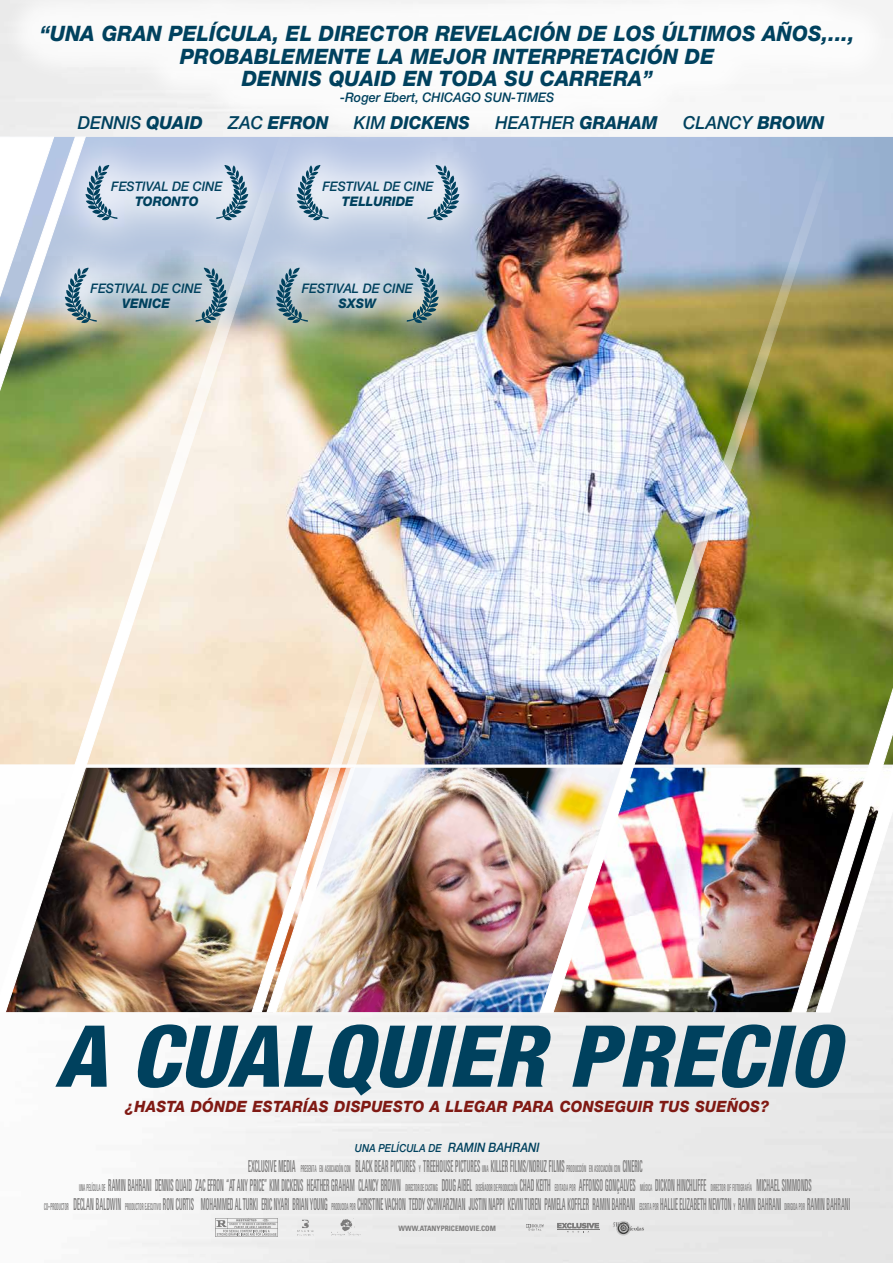
<style>
.page{position:relative;width:893px;height:1263px;background:#fff}
.page>*{position:absolute;margin:0;border:0;box-sizing:border-box;transform-origin:0 0}
.t1{font:italic 800 condensed 85.5px "Helvetica Neue LT Std";color:#00415e;scale:1.05 1}
.t2{font:italic 800 21.3px/22.5px "Helvetica Neue LT Std";letter-spacing:.01em;color:#00415e;text-align:center;scale:.95 1}
.t3{font:italic 500 18px "Helvetica Neue LT Std";color:#00415e;scale:.95 1}
.t4{font:italic 800 18px "Helvetica Neue LT Std";color:#00415e;scale:.95 1}
.t5{font:ultra-condensed 16.5px/18.9px "Univers LT Std";letter-spacing:.01em;color:#7c7b7b;text-align:center;scale:.53 1}
.t6{font:italic 800 15.6px "Helvetica Neue LT Std";letter-spacing:.02em;color:#801a14;scale:.95 1}
.t7{font:italic 500 13.2px "Helvetica Neue LT Std";color:#00415e;scale:.95 1}
.t8{font:italic 800 13.2px "Helvetica Neue LT Std";color:#00415e;scale:.95 1}
.t9{font:italic 500 11.1px "Helvetica Neue";color:#00415e;scale:.88 1}
.t10{font:700 condensed 7.35px "Univers LT Std";color:#7c7b7b}
.s1{font-weight:800}
.s2{font-weight:500}
.s3{font-size:13.05px}
.s4{font-size:9.45px}
.s5{font-size:12.6px}
</style>
<div class="page">
<img style="left:840px;top:137px;width:53px;height:511px">
<svg style="left:840px;top:648px;width:53px;height:364px"></svg>
<img style="left:0;top:361px;width:251px;height:651px">
<img style="left:251px;top:145px;width:289px;height:867px">
<img style="left:540px;top:145px;width:300px;height:868px">
<div style="left:47px;top:126px;width:240px;height:133px;background:#fff;opacity:.75"></div>
<svg style="left:216px;top:165px;width:32px;height:56px;background:#9bb3c5"></svg>
<div style="left:258px;top:126px;width:240px;height:133px;background:#fff;opacity:.75"></div>
<svg style="left:297px;top:165px;width:32px;height:56px;background:#9bb3c5"></svg>
<svg style="left:427px;top:165px;width:32px;height:56px;background:#9bb3c5"></svg>
<div style="left:26px;top:229px;width:240px;height:132px;background:#fff;opacity:.75"></div>
<svg style="left:0;top:136px;width:117px;height:294px"></svg>
<svg style="left:196px;top:267px;width:32px;height:56px;background:#8ca6b4"></svg>
<div style="left:237px;top:229px;width:240px;height:132px;background:#fff;opacity:.75"></div>
<svg style="left:276px;top:267px;width:32px;height:56px;background:#84a0ac"></svg>
<svg style="left:407px;top:267px;width:32px;height:56px;background:#88a1a8"></svg>
<img style="left:297px;top:1219px;width:18px;height:16px">
<img style="left:330px;top:1218px;width:31px;height:17px">
<svg style="left:215px;top:1218px;width:63px;height:19px"></svg>
<img style="left:527px;top:1225px;width:17px;height:6px">
<svg style="left:616px;top:1221px;width:15px;height:14px"></svg>
<svg style="left:618px;top:1222px;width:11px;height:12px"></svg>
<svg style="left:613px;top:1222px;width:31px;height:9px"></svg>
<svg style="left:557px;top:1223px;width:42px;height:9px"></svg>
<div style="left:1px;top:0;width:891px;height:145px;background:#fff"></div>
<p class="t2" style="left:40px;top:23px;width:859px">“UNA GRAN PELÍCULA, EL DIRECTOR REVELACIÓN DE LOS ÚLTIMOS AÑOS,...,<br>PROBABLEMENTE LA MEJOR INTERPRETACIÓN DE<br>DENNIS QUAID EN TODA SU CARRERA”</p>
<p class="t7" style="left:340px;top:89px;width:227px">-Roger Ebert, CHICAGO SUN-TIMES</p>
<p class="t3" style="left:78px;top:112px;width:133px">DENNIS <span class="s1">QUAID</span></p>
<p class="t4" style="left:228px;top:112px;width:107px"><span class="s2">ZAC</span> EFRON</p>
<p class="t4" style="left:354px;top:112px;width:124px"><span class="s2">KIM</span> DICKENS</p>
<p class="t3" style="left:495px;top:112px;width:172px">HEATHER <span class="s1">GRAHAM</span></p>
<p class="t3" style="left:683px;top:112px;width:150px">CLANCY <span class="s1">BROWN</span></p>
<p class="t7" style="left:111px;top:178px;width:118px">FESTIVAL DE CINE</p>
<p class="t8" style="left:135px;top:193px;width:68px">TORONTO</p>
<p class="t7" style="left:91px;top:281px;width:118px">FESTIVAL DE CINE</p>
<p class="t8" style="left:122px;top:296px;width:52px">VENICE</p>
<p class="t7" style="left:322px;top:178px;width:118px">FESTIVAL DE CINE</p>
<p class="t8" style="left:342px;top:193px;width:77px">TELLURIDE</p>
<p class="t7" style="left:302px;top:281px;width:118px">FESTIVAL DE CINE</p>
<p class="t8" style="left:338px;top:296px;width:41px">SXSW</p>
<h1 class="t1" style="left:55px;top:1003px;width:748px">A CUALQUIER PRECIO</h1>
<p class="t6" style="left:126px;top:1097px;width:679px">¿HASTA DÓNDE ESTARÍAS DISPUESTO A LLEGAR PARA CONSEGUIR TUS SUEÑOS?</p>
<p class="t9" style="left:355px;top:1141px;width:212px">UNA PELÍCULA DE <span class="s3">RAMIN BAHRANI</span></p>
<p class="t5" style="left:44px;top:1157px;width:1522px">EXCLUSIVE MEDIA <span class="s4">PRESENTA EN ASOCIACIÓN CON</span> BLACK BEAR PICTURES <span class="s4">Y</span> TREEHOUSE PICTURES <span class="s4">UNA</span> KILLER FILMS/NORUZ FILMS <span class="s4">PRODUCCIÓN EN ASOCIACIÓN CON</span> CINERIC<br><span class="s4">UNA PELÍCULA DE</span> RAMIN BAHRANI DENNIS QUAID ZAC EFRON “AT ANY PRICE” KIM DICKENS HEATHER GRAHAM CLANCY BROWN <span class="s4">DIRECTOR DE CASTING</span> DOUG AIBEL <span class="s4">DISEÑADOR DE PRODUCCIÓN</span> CHAD KEITH <span class="s4">EDITADA POR</span> AFFONSO GONÇALVES <span class="s4">MÚSICA</span> DICKON HINCHLIFFE <span class="s4">DIRECTOR OF FOTOGRAFÍA</span> MICHAEL SIMMONDS<br><span class="s4">CO</span><span class="s5">-</span><span class="s4">PRODUCTOR</span> DECLAN BALDWIN <span class="s4">PRODUCTOR EJECUTIVO</span> RON CURTIS MOHAMMED AL TURKI ERIC NYARI BRIAN YOUNG <span class="s4">PRODUCIDA POR</span> CHRISTINE VACHON TEDDY SCHWARZMAN JUSTIN NAPPI KEVIN TUREN PAMELA KOFFLER RAMIN BAHRANI <span class="s4">ESCRITA POR</span> HALLIE ELIZABETH NEWTON <span class="s4">Y</span> RAMIN BAHRANI <span class="s4">DIRIGIDA POR</span> RAMIN BAHRANI</p>
<p class="t10" style="left:399px;top:1223px;width:99px">WWW.ATANYPRICEMOVIE.COM</p>
</div>
